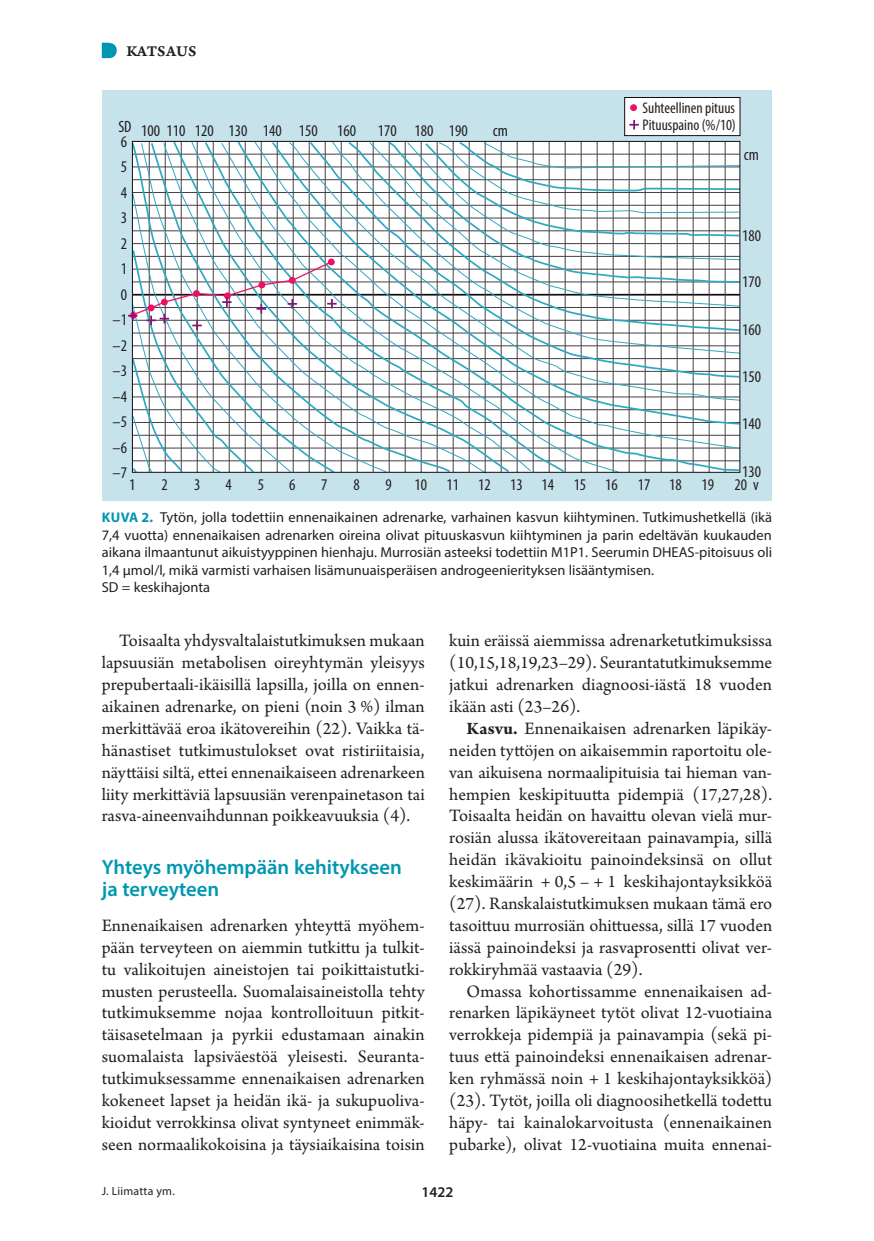
<style>
.page{position:relative;width:874px;height:1241px;background:#fff}
.page>*{position:absolute;margin:0;border:0;box-sizing:border-box;transform-origin:0 0}
.v1{font:600 20.65px/21.9px "Myriad Pro";color:#0096b1}
.l_ei_sis{font:18.38px/21.9px "Arno Pro";color:#231f20;text-align:justify}
.t1{font:condensed 16.45px/25.6px "Myriad Pro";color:#231f20;text-align:center}
.vinj{font:15.75px "Arno Pro Smbd Caption";letter-spacing:.005em;color:#231f20}
.t2{font:condensed 15.58px/17.2px "Myriad Pro";color:#231f20}
.t3{font:600 14.88px "Myriad Pro";color:#231f20}
.kt{font:14.35px/17.5px "Myriad Pro";color:#231f20;text-align:justify}
.Ala{font:11.9px "Myriad Pro";letter-spacing:.02em;color:#231f20}
.s1{font-weight:700;font-size:14px;color:#0096b1}
.s2{font-weight:700}
</style>
<div class="page">
<svg style="left:102px;top:43px;width:15px;height:15px"></svg>
<div style="left:102px;top:91px;width:669px;height:409px;background:#c6e3ec"></div>
<div style="left:624px;top:97px;width:115px;height:39px;background:#fff"></div>
<div style="left:624px;top:97px;width:116px;height:39px;border:1px solid #0e0c14"></div>
<svg style="left:618px;top:143px;width:120px;height:306px;background:#dce2e5"></svg>
<svg style="left:531px;top:143px;width:87px;height:327px;background:#d7dfe2"></svg>
<svg style="left:486px;top:143px;width:45px;height:327px;background:#d4dee1"></svg>
<svg style="left:387px;top:143px;width:99px;height:331px;background:#d2dde0"></svg>
<svg style="left:140px;top:143px;width:247px;height:330px;background:#d5dfe2"></svg>
<svg style="left:134px;top:193px;width:157px;height:56px;background:#d6e1e3"></svg>
<svg style="left:629px;top:104px;width:7px;height:7px"></svg>
<svg style="left:629px;top:120px;width:9px;height:9px"></svg>
<svg style="left:128px;top:249px;width:208px;height:224px;background:#d7dde0"></svg>
<div style="left:328px;top:258px;width:6px;height:7px;background:#ec1163;border-radius:50%"></div>
<div style="left:289px;top:277px;width:6px;height:7px;background:#ec1163;border-radius:50%"></div>
<div style="left:258px;top:281px;width:7px;height:7px;background:#ec1163;border-radius:50%"></div>
<div style="left:193px;top:290px;width:7px;height:7px;background:#ec1163;border-radius:50%"></div>
<div style="left:161px;top:298px;width:7px;height:7px;background:#ec1163;border-radius:50%"></div>
<div style="left:148px;top:304px;width:6px;height:7px;background:#ec1163;border-radius:50%"></div>
<p class="vinj" style="left:126px;top:41px;width:71px">KATSAUS</p>
<p class="t2" style="left:642px;top:99px;width:95px">Suhteellinen pituus<br>Pituuspaino (%/10)</p>
<p class="t1" style="left:118px;top:117px;width:239px">SD 100 110 120 130 140 150 160</p>
<p class="t1" style="left:377px;top:117px;width:91px">170 180 190</p>
<p class="t1" style="left:492px;top:117px;width:17px">cm</p>
<p class="t1" style="left:112px;top:128px;width:16px">6<br>5<br>4<br>3<br>2<br>1<br>0 –1 –2 –3 –4 –5 –6 –7</p>
<p class="t1" style="left:743px;top:142px;width:17px">cm</p>
<p class="t1" style="left:741px;top:222px;width:20px">180</p>
<p class="t1" style="left:741px;top:269px;width:20px">170</p>
<p class="t1" style="left:741px;top:316px;width:20px">160</p>
<p class="t1" style="left:741px;top:363px;width:20px">150</p>
<p class="t1" style="left:741px;top:410px;width:20px">140</p>
<p class="t1" style="left:741px;top:458px;width:20px">130</p>
<p class="t1" style="left:129px;top:472px;width:8px">1</p>
<p class="t1" style="left:161px;top:472px;width:8px">2</p>
<p class="t1" style="left:194px;top:472px;width:8px">3</p>
<p class="t1" style="left:225px;top:472px;width:8px">4</p>
<p class="t1" style="left:258px;top:472px;width:8px">5</p>
<p class="t1" style="left:289px;top:472px;width:8px">6</p>
<p class="t1" style="left:321px;top:472px;width:8px">7</p>
<p class="t1" style="left:353px;top:472px;width:8px">8</p>
<p class="t1" style="left:385px;top:472px;width:8px">9</p>
<p class="t1" style="left:414px;top:472px;width:345px">10 11 12 13 14 15 16 17 18 19 20 v</p>
<p class="kt" style="left:102px;top:508px;width:671px"><span class="s1">KUVA 2.</span> Tytön, jolla todettiin ennenaikainen adrenarke, varhainen kasvun kiihtyminen. Tutkimushetkellä (ikä 7,4 vuotta) ennenaikaisen adrenarken oireina olivat pituuskasvun kiihtyminen ja parin edeltävän kuukauden aikana ilmaantunut aikuistyyppinen hienhaju. Murrosiän asteeksi todettiin M1P1. Seerumin DHEAS-pitoisuus oli 1,4 µmol/l, mikä varmisti varhaisen lisämunuaisperäisen androgeenierityksen lisääntymisen.</p>
<p class="kt" style="left:102px;top:578px;width:110px">SD = keskihajonta</p>
<p class="l_ei_sis" style="left:102px;top:630px;width:324px;text-indent:17px">Toisaalta yhdysvaltalaistutkimuksen mukaan lapsuusiän metabolisen oireyhtymän yleisyys prepubertaali-ikäisillä lapsilla, joilla on ennen&shy;aikainen adrenarke, on pieni (noin 3 %) ilman merkittävää eroa ikätovereihin (22). Vaikka tä&shy;hänastiset tutkimustulokset ovat ristiriitaisia, näyttäisi siltä, ettei ennenaikaiseen adrenarkeen liity merkittäviä lapsuusiän verenpainetason tai rasva-aineenvaihdunnan poikkeavuuksia (4).</p>
<p class="v1" style="left:102px;top:855px;width:301px">Yhteys myöhempään kehitykseen ja terveyteen</p>
<p class="l_ei_sis" style="left:102px;top:915px;width:324px">Ennenaikaisen adrenarken yhteyttä myöhem&shy;pään terveyteen on aiemmin tutkittu ja tulkit&shy;tu valikoitujen aineistojen tai poikittaistutki&shy;musten perusteella. Suomalaisaineistolla tehty tutkimuksemme nojaa kontrolloituun pitkit&shy;täisasetelmaan ja pyrkii edustamaan ainakin suomalaista lapsiväestöä yleisesti. Seuranta&shy;tutkimuksessamme ennenaikaisen adrenarken kokeneet lapset ja heidän ikä- ja sukupuoliva&shy;kioidut verrokkinsa olivat syntyneet enimmäk&shy;seen normaalikokoisina ja täysiaikaisina toisin</p>
<p class="l_ei_sis" style="left:449px;top:630px;width:324px">kuin eräissä aiemmissa adrenarketutkimuksissa (10,15,18,19,23–29). Seurantatutkimuksemme jatkui adrenarken diagnoosi-iästä 18 vuoden ikään asti (23–26).</p>
<p class="l_ei_sis" style="left:449px;top:718px;width:324px;text-indent:17px"><span class="s2">Kasvu.</span> Ennenaikaisen adrenarken läpikäy&shy;neiden tyttöjen on aikaisemmin raportoitu ole&shy;van aikuisena normaalipituisia tai hieman van&shy;hempien keskipituutta pidempiä (17,27,28).<br>Toisaalta heidän on havaittu olevan vielä mur&shy;rosiän alussa ikätovereitaan painavampia, sillä heidän ikävakioitu painoindeksinsä on ollut keskimäärin + 0,5 – + 1 keskihajontayksikköä (27). Ranskalaistutkimuksen mukaan tämä ero tasoittuu murrosiän ohittuessa, sillä 17 vuoden iässä painoindeksi ja rasvaprosentti olivat ver&shy;rokkiryhmää vastaavia (29).</p>
<p class="l_ei_sis" style="left:449px;top:980px;width:324px;text-indent:17px">Omassa kohortissamme ennenaikaisen ad&shy;renarken läpikäyneet tytöt olivat 12-vuotiaina verrokkeja pidempiä ja painavampia (sekä pi&shy;tuus että painoindeksi ennenaikaisen adrenar&shy;ken ryhmässä noin + 1 keskihajontayksikköä) (23). Tytöt, joilla oli diagnoosihetkellä todettu häpy- tai kainalokarvoitusta (ennenaikainen pubarke), olivat 12-vuotiaina muita ennenai-</p>
<p class="Ala" style="left:102px;top:1183px;width:74px">J. Liimatta ym.</p>
<p class="t3" style="left:421px;top:1182px;width:33px">1422</p>
</div>
